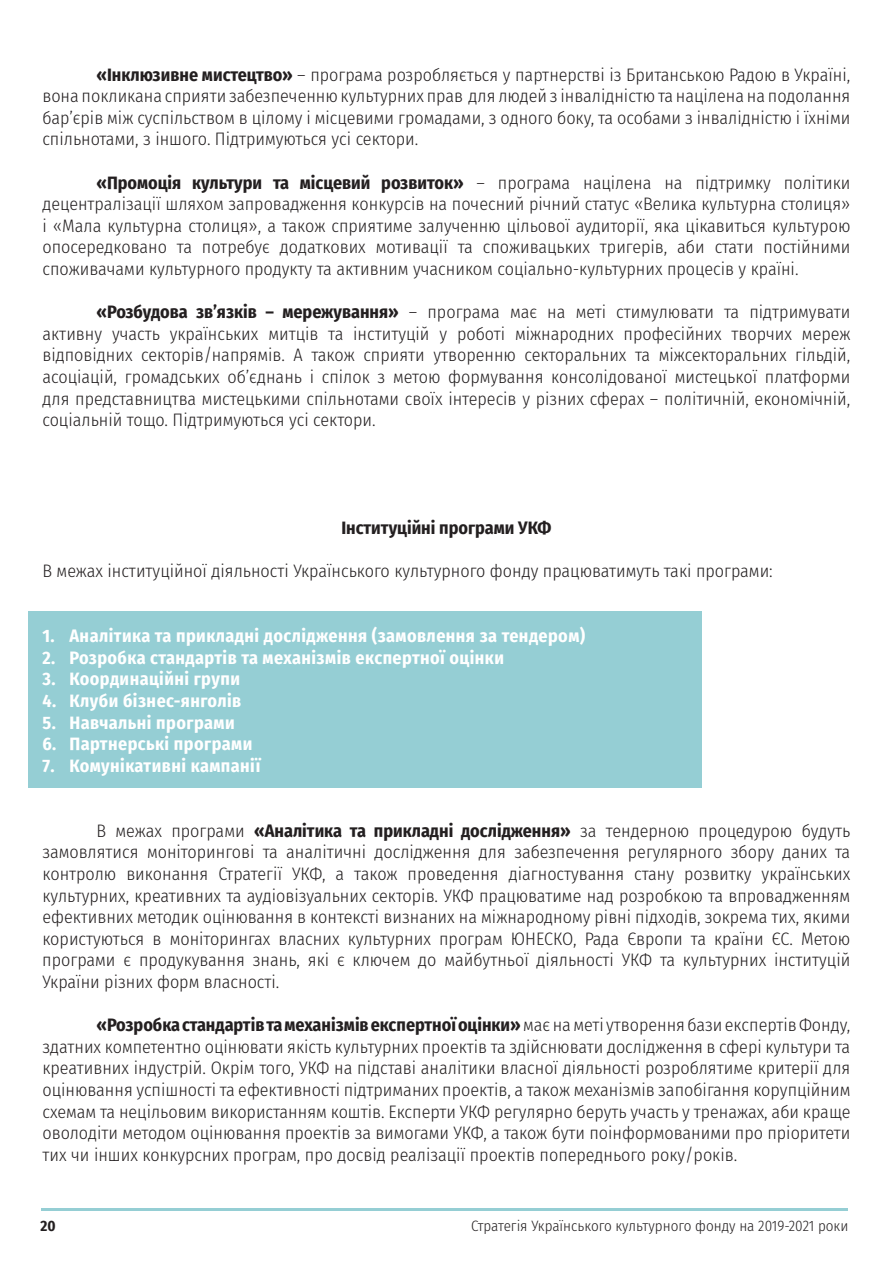
<style>
.page{position:relative;width:893px;height:1263px;background:#fff}
.page>*{position:absolute;margin:0;border:0;box-sizing:border-box;transform-origin:0 0}
.t1{font:300 18px/21.6px "Fira Sans Condensed";color:#231f20;text-align:justify}
.t2{font:700 18px "Fira Sans Condensed";letter-spacing:.025em;color:#fff}
.t3{font:700 18px "Fira Sans Condensed";color:#231f20}
.t4{font:300 15px "Fira Sans Condensed";color:#231f20}
.t5{font:700 15px "Fira Sans Condensed";color:#231f20}
.s1{font-weight:700}
</style>
<div class="page">
<hr style="left:41px;top:1208px;width:807px;height:3px;background:#95ced4">
<div style="left:29px;top:611px;width:673px;height:177px;background:#95ced4"></div>
<p class="t1" style="left:42px;top:63px;width:809px;text-indent:54px"><span class="s1">«Інклюзивне мистецтво»</span> – програма розробляється у партнерстві із Британською Радою в Україні, вона покликана сприяти забезпеченнюкультурних прав для людей з інвалідністюта націлена на подолання бар’єрів між суспільством в цілому і місцевими громадами, з одного боку, та особами з інвалідністю і їхніми спільнотами, з іншого. Підтримуються усі сектори.</p>
<p class="t1" style="left:42px;top:171px;width:809px;text-indent:54px"><span class="s1">«Промоція культури та місцевий розвиток»</span> – програма націлена на підтримку політики децентралізації шляхом запровадження конкурсів на почесний річний статус «Велика культурна столиця» і «Мала культурна столиця», а також сприятиме залученню цільової аудиторії, яка цікавиться культурою опосередковано та потребує додаткових мотивації та споживацьких тригерів, аби стати постійними споживачами культурного продукту та активним учасником соціально-культурних процесів у країні.</p>
<p class="t1" style="left:42px;top:301px;width:809px;text-indent:54px"><span class="s1">«Розбудова зв’язків – мережування»</span> – програма має на меті стимулювати та підтримувати активну участь українських митців та інституцій у роботі міжнародних професійних творчих мереж відповідних секторів/напрямів. А також сприяти утворенню секторальних та міжсекторальних гільдій, асоціацій, громадських об’єднань і спілок з метою формування консолідованої мистецької платформи для представництва мистецькими спільнотами своїх інтересів у різних сферах – політичній, економічній, соціальній тощо. Підтримуються усі сектори.</p>
<p class="t3" style="left:341px;top:513px;width:212px">Інституційні програми УКФ</p>
<p class="t1" style="left:42px;top:560px;width:732px">В межах інституційної діяльності Українського культурного фонду працюватимуть такі програми:</p>
<p class="t2" style="left:42px;top:621px;width:544px">1. Аналітика та прикладні дослідження (замовлення за тендером)</p>
<p class="t2" style="left:42px;top:642px;width:463px">2. Розробка стандартів та механізмів експертної оцінки</p>
<p class="t2" style="left:42px;top:664px;width:199px">3. Координаційні групи</p>
<p class="t2" style="left:42px;top:686px;width:200px">4. Клуби бізнес-янголів</p>
<p class="t2" style="left:42px;top:707px;width:194px">5. Навчальні програми</p>
<p class="t2" style="left:42px;top:729px;width:211px">6. Партнерські програми</p>
<p class="t2" style="left:42px;top:750px;width:219px">7. Комунікативні кампанії</p>
<p class="t1" style="left:42px;top:819px;width:810px;text-indent:54px">В межах програми <span class="s1">«Аналітика та прикладні дослідження»</span> за тендерною процедурою будуть замовлятися моніторингові та аналітичні дослідження для забезпечення регулярного збору даних та контролю виконання Стратегії УКФ, а також проведення діагностування стану розвитку українських культурних, креативних та аудіовізуальних секторів. УКФ працюватиме над розробкою та впровадженням ефективних методик оцінювання в контексті визнаних на міжнародному рівні підходів, зокрема тих, якими користуються в моніторингах власних культурних програм ЮНЕСКО, Рада Європи та країни ЄС. Метою програми є продукування знань, які є ключем до майбутньої діяльності УКФ та культурних інституцій України різних форм власності.</p>
<p class="t1" style="left:42px;top:1014px;width:810px;text-indent:54px"><span class="s1">«Розробка стандартів та механізмів експертної оцінки»</span>маєнаметі утворення базиекспертівФонду, здатних компетентно оцінювати якість культурних проектів та здійснювати дослідження в сфері культури та креативних індустрій. Окрім того, УКФ на підставі аналітики власної діяльності розроблятиме критерії для оцінювання успішності та ефективності підтриманих проектів, а також механізмів запобігання корупційним схемам та нецільовим використанням коштів. Експерти УКФ регулярно беруть участь у тренажах, аби краще оволодіти методом оцінювання проектів за вимогами УКФ, а також бути поінформованими про пріоритети тих чи інших конкурсних програм, про досвід реалізації проектів попереднього року/років.</p>
<p class="t5" style="left:40px;top:1213px;width:17px">20</p>
<p class="t4" style="left:471px;top:1215px;width:379px">Стратегія Українського культурного фонду на 2019-2021 роки</p>
</div>
